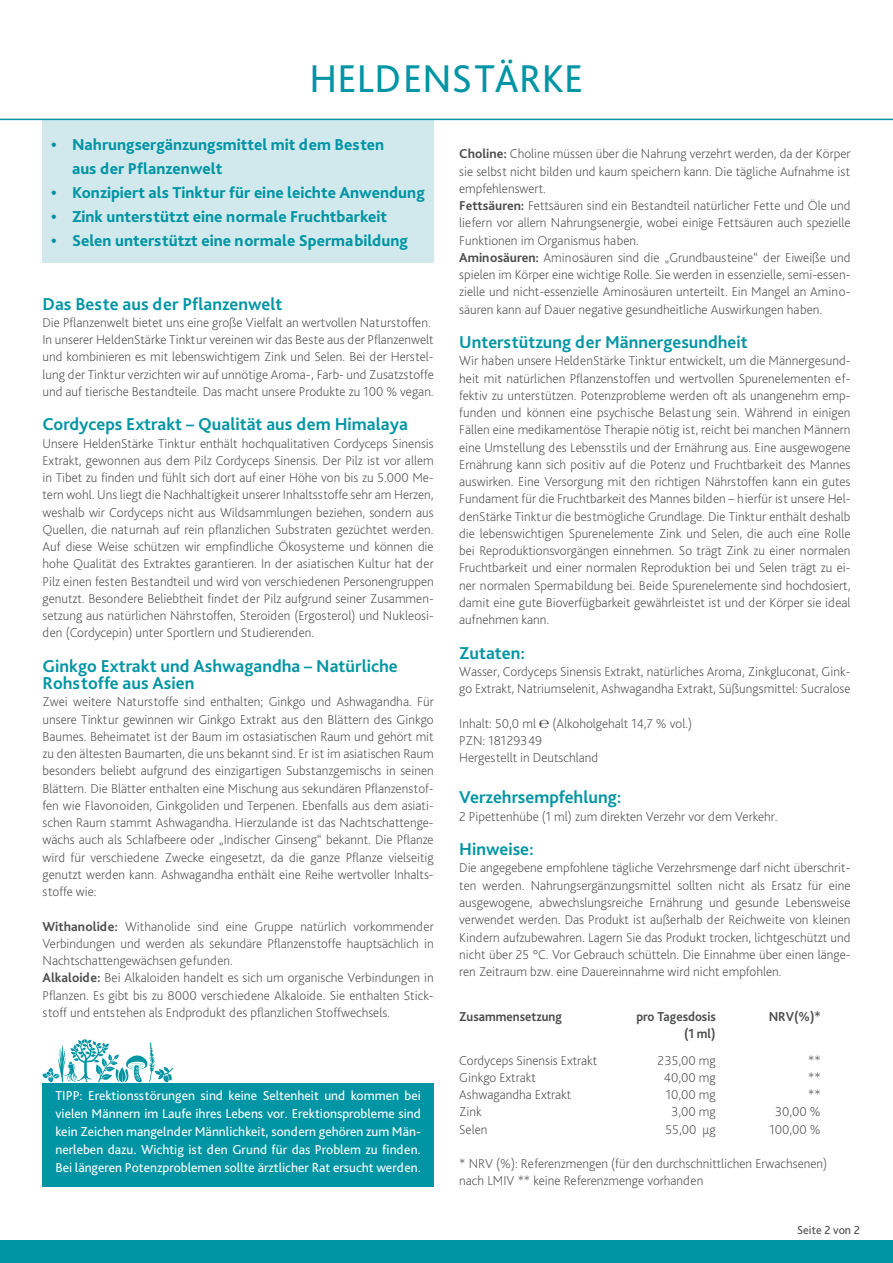
<style>
.page{position:relative;width:893px;height:1263px;background:#fff}
.page>*{position:absolute;margin:0;border:0;box-sizing:border-box;transform-origin:0 0}
.t1{font:40.5px "Bliss Pro";letter-spacing:.005em;color:#0095a4}
.t2{font:700 18px/17.2px "Bliss Pro";color:#0095a4}
.t3{font:800 16.5px/24px "Bliss Pro";color:#0095a4}
.t4{font:200 13.5px/17.2px "Bliss Pro";color:#4b4c4d}
.t5{font:13.5px/18px "Bliss Pro";color:#fff;text-align:justify}
.t6{font:700 13.5px "Bliss Pro";color:#4b4c4d;scale:.95 1}
.t7{font:12px "Bliss Pro";color:#4b4c4d}
.s1{font-weight:700}
</style>
<div class="page">
<div style="left:43px;top:1083px;width:391px;height:104px;background:#0095a4"></div>
<svg style="left:42px;top:1039px;width:131px;height:43px"></svg>
<div style="left:43px;top:119px;width:391px;height:143px;background:#d1e9ed"></div>
<hr style="left:0;top:119px;width:893px;height:1px;background:#0095a4">
<div style="left:0;top:1240px;width:893px;height:23px;background:#0095a4"></div>
<h1 class="t1" style="left:310px;top:54px;width:275px">HELDENSTÄRKE</h1>
<p class="t3" style="left:72px;top:132px;width:314px;text-indent:-21px">• Nahrungsergänzungsmittel mit dem Besten aus der Pflanzenwelt</p>
<p class="t3" style="left:51px;top:180px;width:375px">• Konzipiert als Tinktur für eine leichte Anwendung</p>
<p class="t3" style="left:51px;top:204px;width:338px">• Zink unterstützt eine normale Fruchtbarkeit</p>
<p class="t3" style="left:51px;top:228px;width:358px">• Selen unterstützt eine normale Spermabildung</p>
<h2 class="t2" style="left:43px;top:294px;width:241px">Das Beste aus der Pflanzenwelt</h2>
<p class="t4" style="left:43px;top:313px;width:393px">Die Pflanzenwelt bietet uns eine große Vielfalt an wertvollen Naturstoffen.<br>In unserer HeldenStärke Tinktur vereinen wir das Beste aus der Pflanzenwelt und kombinieren es mit lebenswichtigem Zink und Selen. Bei der Herstel&shy;lung der Tinktur verzichten wir auf unnötige Aroma-, Farb- und Zusatzstoffe und auf tierische Bestandteile. Das macht unsere Produkte zu 100 % vegan.</p>
<h2 class="t2" style="left:43px;top:415px;width:367px">Cordyceps Extrakt – Qualität aus dem Himalaya</h2>
<p class="t4" style="left:43px;top:434px;width:393px;text-align:justify">Unsere HeldenStärke Tinktur enthält hochqualitativen Cordyceps Sinensis Extrakt, gewonnen aus dem Pilz Cordyceps Sinensis. Der Pilz ist vor allem in Tibet zu finden und fühlt sich dort auf einer Höhe von bis zu 5.000 Me&shy;tern wohl. Uns liegt die Nachhaltigkeit unserer Inhaltsstoffe sehr am Herzen, weshalb wir Cordyceps nicht aus Wildsammlungen beziehen, sondern aus Quellen, die naturnah auf rein pflanzlichen Substraten gezüchtet werden.<br>Auf diese Weise schützen wir empfindliche Ökosysteme und können die hohe Qualität des Extraktes garantieren. In der asiatischen Kultur hat der Pilz einen festen Bestandteil und wird von verschiedenen Personengruppen genutzt. Besondere Beliebtheit findet der Pilz aufgrund seiner Zusammen&shy;setzung aus natürlichen Nährstoffen, Steroiden (Ergosterol) und Nukleosi&shy;den (Cordycepin) unter Sportlern und Studierenden.</p>
<h2 class="t2" style="left:43px;top:657px;width:357px">Ginkgo Extrakt und Ashwagandha – Natürliche<br>Rohstoffe aus Asien</h2>
<p class="t4" style="left:43px;top:693px;width:393px;text-align:justify">Zwei weitere Naturstoffe sind enthalten; Ginkgo und Ashwagandha. Für unsere Tinktur gewinnen wir Ginkgo Extrakt aus den Blättern des Ginkgo Baumes. Beheimatet ist der Baum im ostasiatischen Raum und gehört mit zu den ältesten Baumarten, die uns bekannt sind. Er ist im asiatischen Raum besonders beliebt aufgrund des einzigartigen Substanzgemischs in seinen Blättern. Die Blätter enthalten eine Mischung aus sekundären Pflanzenstof&shy;fen wie Flavonoiden, Ginkgoliden und Terpenen. Ebenfalls aus dem asiati&shy;schen Raum stammt Ashwagandha. Hierzulande ist das Nachtschattenge&shy;wächs auch als Schlafbeere oder „Indischer Ginseng“ bekannt. Die Pflanze wird für verschiedene Zwecke eingesetzt, da die ganze Pflanze vielseitig genutzt werden kann. Ashwagandha enthält eine Reihe wertvoller Inhalts&shy;stoffe wie:</p>
<p class="t4" style="left:43px;top:917px;width:393px"><span class="s1">Withanolide:</span> Withanolide sind eine Gruppe natürlich vorkommender Verbindungen und werden als sekundäre Pflanzenstoffe hauptsächlich in Nachtschattengewächsen gefunden.<br><span class="s1">Alkaloide:</span> Bei Alkaloiden handelt es sich um organische Verbindungen in Pflanzen. Es gibt bis zu 8000 verschiedene Alkaloide. Sie enthalten Stick&shy;stoff und entstehen als Endprodukt des pflanzlichen Stoffwechsels.</p>
<p class="t5" style="left:55px;top:1087px;width:367px">TIPP: Erektionsstörungen sind keine Seltenheit und kommen bei vielen Männern im Laufe ihres Lebens vor. Erektionsprobleme sind kein Zeichen mangelnder Männlichkeit, sondern gehören zum Män&shy;nerleben dazu. Wichtig ist den Grund für das Problem zu finden.<br>Bei längeren Potenzproblemen sollte ärztlicher Rat ersucht werden.</p>
<p class="t4" style="left:459px;top:145px;width:393px"><span class="s1">Choline:</span> Choline müssen über die Nahrung verzehrt werden, da der Körper sie selbst nicht bilden und kaum speichern kann. Die tägliche Aufnahme ist empfehlenswert.<br><span class="s1">Fettsäuren:</span> Fettsäuren sind ein Bestandteil natürlicher Fette und Öle und liefern vor allem Nahrungsenergie, wobei einige Fettsäuren auch spezielle Funktionen im Organismus haben.<br><span class="s1">Aminosäuren:</span> Aminosäuren sind die „Grundbausteine“ der Eiweiße und spielen im Körper eine wichtige Rolle. Sie werden in essenzielle, semi-essen&shy;zielle und nicht-essenzielle Aminosäuren unterteilt. Ein Mangel an Amino&shy;säuren kann auf Dauer negative gesundheitliche Auswirkungen haben.</p>
<h2 class="t2" style="left:459px;top:333px;width:290px">Unterstützung der Männergesundheit</h2>
<p class="t4" style="left:459px;top:352px;width:393px;text-align:justify">Wir haben unsere HeldenStärke Tinktur entwickelt, um die Männergesund&shy;heit mit natürlichen Pflanzenstoffen und wertvollen Spurenelementen ef&shy;fektiv zu unterstützen. Potenzprobleme werden oft als unangenehm emp&shy;funden und können eine psychische Belastung sein. Während in einigen Fällen eine medikamentöse Therapie nötig ist, reicht bei manchen Männern eine Umstellung des Lebensstils und der Ernährung aus. Eine ausgewogene Ernährung kann sich positiv auf die Potenz und Fruchtbarkeit des Mannes auswirken. Eine Versorgung mit den richtigen Nährstoffen kann ein gutes Fundament für die Fruchtbarkeit des Mannes bilden – hierfür ist unsere Hel&shy;denStärke Tinktur die bestmögliche Grundlage. Die Tinktur enthält deshalb die lebenswichtigen Spurenelemente Zink und Selen, die auch eine Rolle bei Reproduktionsvorgängen einnehmen. So trägt Zink zu einer normalen Fruchtbarkeit und einer normalen Reproduktion bei und Selen trägt zu ei&shy;ner normalen Spermabildung bei. Beide Spurenelemente sind hochdosiert, damit eine gute Bioverfügbarkeit gewährleistet ist und der Körper sie ideal aufnehmen kann.</p>
<h2 class="t2" style="left:459px;top:644px;width:67px">Zutaten:</h2>
<p class="t4" style="left:459px;top:662px;width:393px">Wasser, Cordyceps Sinensis Extrakt, natürliches Aroma, Zinkgluconat, Gink&shy;go Extrakt, Natriumselenit, Ashwagandha Extrakt, Süßungsmittel: Sucralose</p>
<p class="t4" style="left:459px;top:714px;width:234px">Inhalt: 50,0 ml ℮ (Alkoholgehalt 14,7 % vol.)<br>PZN: 18129349<br>Hergestellt in Deutschland</p>
<h2 class="t2" style="left:459px;top:788px;width:164px">Verzehrsempfehlung:</h2>
<p class="t4" style="left:459px;top:807px;width:320px">2 Pipettenhübe (1 ml) zum direkten Verzehr vor dem Verkehr.</p>
<h2 class="t2" style="left:459px;top:840px;width:76px">Hinweise:</h2>
<p class="t4" style="left:459px;top:859px;width:393px;text-align:justify">Die angegebene empfohlene tägliche Verzehrsmenge darf nicht überschrit&shy;ten werden. Nahrungsergänzungsmittel sollten nicht als Ersatz für eine ausgewogene, abwechslungsreiche Ernährung und gesunde Lebensweise verwendet werden. Das Produkt ist außerhalb der Reichweite von kleinen Kindern aufzubewahren. Lagern Sie das Produkt trocken, lichtgeschützt und nicht über 25 °C. Vor Gebrauch schütteln. Die Einnahme über einen länge&shy;ren Zeitraum bzw. eine Dauereinnahme wird nicht empfohlen.</p>
<p class="t6" style="left:459px;top:1008px;width:110px">Zusammensetzung</p>
<p class="t6" style="left:636px;top:1008px;width:85px">pro Tagesdosis</p>
<p class="t6" style="left:769px;top:1008px;width:56px">NRV(%)*</p>
<p class="t6" style="left:684px;top:1025px;width:35px">(1 ml)</p>
<p class="t4" style="left:459px;top:1051px;width:140px">Cordyceps Sinensis Extrakt</p>
<p class="t4" style="left:657px;top:1051px;width:60px">235,00 mg</p>
<p class="t4" style="left:808px;top:1051px;width:14px">**</p>
<p class="t4" style="left:459px;top:1068px;width:78px">Ginkgo Extrakt</p>
<p class="t4" style="left:664px;top:1068px;width:53px">40,00 mg</p>
<p class="t4" style="left:808px;top:1068px;width:14px">**</p>
<p class="t4" style="left:459px;top:1085px;width:114px">Ashwagandha Extrakt</p>
<p class="t4" style="left:666px;top:1085px;width:52px">10,00 mg</p>
<p class="t4" style="left:808px;top:1085px;width:14px">**</p>
<p class="t4" style="left:459px;top:1103px;width:24px">Zink</p>
<p class="t4" style="left:671px;top:1103px;width:46px">3,00 mg</p>
<p class="t4" style="left:775px;top:1103px;width:47px">30,00 %</p>
<p class="t4" style="left:459px;top:1120px;width:30px">Selen</p>
<p class="t4" style="left:666px;top:1120px;width:52px">55,00 µg</p>
<p class="t4" style="left:769px;top:1120px;width:53px">100,00 %</p>
<p class="t4" style="left:459px;top:1154px;width:369px">* NRV (%): Referenzmengen (für den durchschnittlichen Erwachsenen) nach LMIV ** keine Referenzmenge vorhanden</p>
<p class="t7" style="left:797px;top:1222px;width:64px">Seite 2 von 2</p>
</div>
